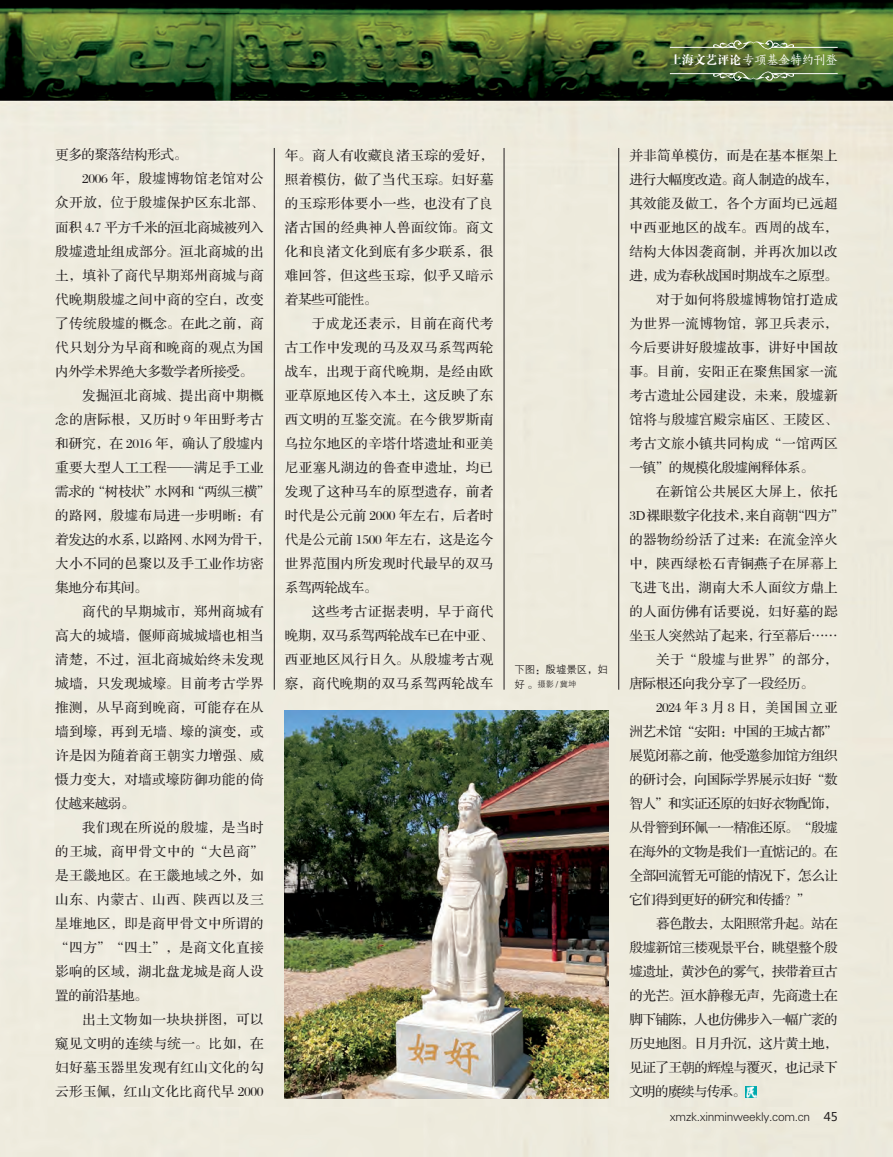
<style>
.page{position:relative;width:893px;height:1157px;background:#fff}
.page>*{position:absolute;margin:0;border:0;box-sizing:border-box;transform-origin:0 0}
.t1{font:13.5px "FZS3 JW GB1 0";letter-spacing:.035em;color:#231f20}
.t2{font:13.5px "FZS3 JW GB1 0";letter-spacing:-.035em;color:#231f20}
.t3{font:13.5px "FZS3 JW GB1 0";letter-spacing:-.025em;color:#231f20}
.t4{font:13.5px "FZS3 JW GB1 0";letter-spacing:.005em;color:#231f20}
.t5{font:13.5px "FZS3 JW GB1 0";letter-spacing:-.045em;color:#231f20}
.t6{font:13.5px "FZS3 JW GB1 0";letter-spacing:-.02em;color:#231f20}
.t7{font:13.5px "FZS3 JW GB1 0";letter-spacing:.01em;color:#231f20}
.t8{font:13.5px "FZS3 JW GB1 0";letter-spacing:.09em;color:#231f20}
.t9{font:13.5px "FZS3 JW GB1 0";letter-spacing:-.04em;color:#231f20}
.t10{font:13.5px "FZS3 JW GB1 0";letter-spacing:.055em;color:#231f20}
.t11{font:12.15px "FZSKBXKJW GB1 0";letter-spacing:-.025em;color:#fff}
.t12{font:12px "FZXH1 JW GB1 0";letter-spacing:-.025em;color:#231f20}
.t13{font:10.5px "FZZDXJW GB1 0";letter-spacing:-.005em;color:#231f20}
.t14{font:8.25px "FZXH1 JW GB1 0";color:#231f20}
.s1{font-family:"FZDBSJW GB1 0"}
.s2{font-family:"FZZDXJW GB1 0";font-size:10.5px}
.s3{font-family:"Microsoft Ya Hei"}
</style>
<div class="page">
<img style="left:0;top:0;width:893px;height:1157px">
<img style="left:714px;top:38px;width:80px;height:12px">
<hr style="left:670px;top:47px;width:66px;height:1px;background:#fff">
<hr style="left:771px;top:47px;width:67px;height:1px;background:#fff">
<img style="left:714px;top:71px;width:80px;height:12px">
<hr style="left:670px;top:73px;width:66px;height:1px;background:#fff">
<hr style="left:771px;top:73px;width:67px;height:1px;background:#fff">
<hr style="left:618px;top:148px;width:1px;height:541px;background:#231f20">
<hr style="left:274px;top:148px;width:1px;height:541px;background:#231f20">
<hr style="left:504px;top:148px;width:1px;height:541px;background:#231f20">
<svg style="left:745px;top:1086px;width:11px;height:11px"></svg>
<img style="left:285px;top:710px;width:323px;height:388px">
<p class="t11" style="left:670px;top:54px;width:169px"><span class="s1">上海文艺评论</span>专项基金特约刊登</p>
<p class="t3" style="left:55px;top:148px;width:133px">更多的聚落结构形式。</p>
<p class="t1" style="left:82px;top:172px;width:183px">2006 年，殷墟博物馆老馆对公</p>
<p class="t1" style="left:55px;top:196px;width:210px">众开放，位于殷墟保护区东北部、</p>
<p class="t6" style="left:55px;top:220px;width:210px">面积 4.7 平方千米的洹北商城被列入</p>
<p class="t1" style="left:55px;top:244px;width:210px">殷墟遗址组成部分。洹北商城的出</p>
<p class="t1" style="left:55px;top:268px;width:210px">土，填补了商代早期郑州商城与商</p>
<p class="t1" style="left:55px;top:292px;width:210px">代晚期殷墟之间中商的空白，改变</p>
<p class="t1" style="left:55px;top:316px;width:210px">了传统殷墟的概念。在此之前，商</p>
<p class="t1" style="left:55px;top:340px;width:210px">代只划分为早商和晚商的观点为国</p>
<p class="t3" style="left:55px;top:364px;width:199px">内外学术界绝大多数学者所接受。</p>
<p class="t1" style="left:82px;top:388px;width:183px">发掘洹北商城、提出商中期概</p>
<p class="t1" style="left:55px;top:412px;width:210px">念的唐际根，又历时 9 年田野考古</p>
<p class="t7" style="left:55px;top:436px;width:210px">和研究，在 2016 年，确认了殷墟内</p>
<p class="t1" style="left:55px;top:460px;width:210px">重要大型人工工程——满足手工业</p>
<p class="t3" style="left:55px;top:484px;width:217px">需求的“树枝状”水网和“两纵三横”</p>
<p class="t1" style="left:55px;top:508px;width:210px">的路网，殷墟布局进一步明晰：有</p>
<p class="t3" style="left:55px;top:532px;width:217px">着发达的水系，以路网、水网为骨干，</p>
<p class="t1" style="left:55px;top:556px;width:210px">大小不同的邑聚以及手工业作坊密</p>
<p class="t1" style="left:55px;top:580px;width:94px">集地分布其间。</p>
<p class="t1" style="left:82px;top:604px;width:183px">商代的早期城市，郑州商城有</p>
<p class="t1" style="left:55px;top:628px;width:210px">高大的城墙，偃师商城城墙也相当</p>
<p class="t1" style="left:55px;top:652px;width:210px">清楚，不过，洹北商城始终未发现</p>
<p class="t1" style="left:55px;top:676px;width:210px">城墙，只发现城壕。目前考古学界</p>
<p class="t1" style="left:55px;top:700px;width:210px">推测，从早商到晚商，可能存在从</p>
<p class="t1" style="left:55px;top:724px;width:210px">墙到壕，再到无墙、壕的演变，或</p>
<p class="t1" style="left:55px;top:748px;width:210px">许是因为随着商王朝实力增强、威</p>
<p class="t1" style="left:55px;top:772px;width:210px">慑力变大，对墙或壕防御功能的倚</p>
<p class="t1" style="left:55px;top:796px;width:81px">仗越来越弱。</p>
<p class="t1" style="left:82px;top:820px;width:183px">我们现在所说的殷墟，是当时</p>
<p class="t1" style="left:55px;top:844px;width:210px">的王城，商甲骨文中的“大邑商”</p>
<p class="t1" style="left:55px;top:868px;width:210px">是王畿地区。在王畿地域之外，如</p>
<p class="t1" style="left:55px;top:892px;width:210px">山东、内蒙古、山西、陕西以及三</p>
<p class="t1" style="left:55px;top:916px;width:210px">星堆地区，即是商甲骨文中所谓的</p>
<p class="t1" style="left:55px;top:940px;width:210px">“四方”“四土”，是商文化直接</p>
<p class="t1" style="left:55px;top:964px;width:210px">影响的区域，湖北盘龙城是商人设</p>
<p class="t1" style="left:55px;top:988px;width:94px">置的前沿基地。</p>
<p class="t1" style="left:82px;top:1012px;width:183px">出土文物如一块块拼图，可以</p>
<p class="t1" style="left:55px;top:1036px;width:210px">窥见文明的连续与统一。比如，在</p>
<p class="t1" style="left:55px;top:1060px;width:210px">妇好墓玉器里发现有红山文化的勾</p>
<p class="t1" style="left:55px;top:1084px;width:210px">云形玉佩，红山文化比商代早 2000</p>
<p class="t1" style="left:285px;top:148px;width:210px">年。商人有收藏良渚玉琮的爱好，</p>
<p class="t1" style="left:285px;top:172px;width:210px">照着模仿，做了当代玉琮。妇好墓</p>
<p class="t1" style="left:285px;top:196px;width:210px">的玉琮形体要小一些，也没有了良</p>
<p class="t1" style="left:285px;top:220px;width:210px">渚古国的经典神人兽面纹饰。商文</p>
<p class="t1" style="left:285px;top:244px;width:210px">化和良渚文化到底有多少联系，很</p>
<p class="t1" style="left:285px;top:268px;width:210px">难回答，但这些玉琮，似乎又暗示</p>
<p class="t1" style="left:285px;top:292px;width:94px">着某些可能性。</p>
<p class="t1" style="left:312px;top:316px;width:183px">于成龙还表示，目前在商代考</p>
<p class="t1" style="left:285px;top:340px;width:210px">古工作中发现的马及双马系驾两轮</p>
<p class="t1" style="left:285px;top:364px;width:210px">战车，出现于商代晚期，是经由欧</p>
<p class="t1" style="left:285px;top:388px;width:210px">亚草原地区传入本土，这反映了东</p>
<p class="t1" style="left:285px;top:412px;width:210px">西文明的互鉴交流。在今俄罗斯南</p>
<p class="t1" style="left:285px;top:436px;width:210px">乌拉尔地区的辛塔什塔遗址和亚美</p>
<p class="t1" style="left:285px;top:460px;width:210px">尼亚塞凡湖边的鲁查申遗址，均已</p>
<p class="t1" style="left:285px;top:484px;width:210px">发现了这种马车的原型遗存，前者</p>
<p class="t4" style="left:285px;top:508px;width:210px">时代是公元前 2000 年左右，后者时</p>
<p class="t4" style="left:285px;top:532px;width:210px">代是公元前 1500 年左右，这是迄今</p>
<p class="t1" style="left:285px;top:556px;width:210px">世界范围内所发现时代最早的双马</p>
<p class="t1" style="left:285px;top:580px;width:94px">系驾两轮战车。</p>
<p class="t1" style="left:312px;top:604px;width:183px">这些考古证据表明，早于商代</p>
<p class="t3" style="left:285px;top:628px;width:210px">晚期，双马系驾两轮战车已在中亚、</p>
<p class="t1" style="left:285px;top:652px;width:210px">西亚地区风行日久。从殷墟考古观</p>
<p class="t1" style="left:285px;top:676px;width:210px">察，商代晚期的双马系驾两轮战车</p>
<p class="t13" style="left:514px;top:664px;width:95px">下图：殷墟景区，妇</p>
<p class="t14" style="left:514px;top:680px;width:63px"><span class="s2">好 。</span>摄影 / 冀坤</p>
<p class="t1" style="left:629px;top:148px;width:210px">并非简单模仿，而是在基本框架上</p>
<p class="t3" style="left:629px;top:172px;width:210px">进行大幅度改造。商人制造的战车，</p>
<p class="t1" style="left:629px;top:196px;width:210px">其效能及做工，各个方面均已远超</p>
<p class="t1" style="left:629px;top:220px;width:210px">中西亚地区的战车。西周的战车，</p>
<p class="t1" style="left:629px;top:244px;width:210px">结构大体因袭商制，并再次加以改</p>
<p class="t3" style="left:629px;top:268px;width:210px">进，成为春秋战国时期战车之原型。</p>
<p class="t1" style="left:656px;top:292px;width:183px">对于如何将殷墟博物馆打造成</p>
<p class="t1" style="left:629px;top:316px;width:210px">为世界一流博物馆，郭卫兵表示，</p>
<p class="t1" style="left:629px;top:340px;width:210px">今后要讲好殷墟故事，讲好中国故</p>
<p class="t1" style="left:629px;top:364px;width:210px">事。目前，安阳正在聚焦国家一流</p>
<p class="t1" style="left:629px;top:388px;width:210px">考古遗址公园建设，未来，殷墟新</p>
<p class="t1" style="left:629px;top:412px;width:210px">馆将与殷墟宫殿宗庙区、王陵区、</p>
<p class="t1" style="left:629px;top:436px;width:210px">考古文旅小镇共同构成“一馆两区</p>
<p class="t3" style="left:629px;top:460px;width:186px">一镇”的规模化殷墟阐释体系。</p>
<p class="t1" style="left:656px;top:484px;width:183px">在新馆公共展区大屏上，依托</p>
<p class="t3" style="left:629px;top:508px;width:217px">3D裸眼数字化技术，来自商朝“四方”</p>
<p class="t1" style="left:629px;top:532px;width:210px">的器物纷纷活了过来：在流金淬火</p>
<p class="t1" style="left:629px;top:556px;width:210px">中，陕西绿松石青铜燕子在屏幕上</p>
<p class="t1" style="left:629px;top:580px;width:210px">飞进飞出，湖南大禾人面纹方鼎上</p>
<p class="t1" style="left:629px;top:604px;width:210px">的人面仿佛有话要说，妇好墓的跽</p>
<p class="t3" style="left:629px;top:628px;width:210px">坐玉人突然站了起来，行至幕后……</p>
<p class="t10" style="left:656px;top:652px;width:183px">关于“殷墟与世界”的部分，</p>
<p class="t3" style="left:629px;top:676px;width:186px">唐际根还向我分享了一段经历。</p>
<p class="t8" style="left:656px;top:700px;width:183px">2024 年 3 月 8 日，美国国立亚</p>
<p class="t2" style="left:629px;top:724px;width:210px">洲艺术馆“安阳：中国的王城古都”</p>
<p class="t2" style="left:629px;top:748px;width:210px">展览闭幕之前，他受邀参加馆方组织</p>
<p class="t2" style="left:629px;top:772px;width:210px">的研讨会，向国际学界展示妇好“数</p>
<p class="t2" style="left:629px;top:796px;width:210px">智人”和实证还原的妇好衣物配饰，</p>
<p class="t2" style="left:629px;top:820px;width:210px">从骨簪到环佩一一精准还原。“殷墟</p>
<p class="t2" style="left:629px;top:844px;width:210px">在海外的文物是我们一直惦记的。在</p>
<p class="t2" style="left:629px;top:868px;width:210px">全部回流暂无可能的情况下，怎么让</p>
<p class="t5" style="left:629px;top:892px;width:183px">它们得到更好的研究和传播？”</p>
<p class="t9" style="left:656px;top:916px;width:183px">暮色散去，太阳照常升起。站在</p>
<p class="t2" style="left:629px;top:940px;width:210px">殷墟新馆三楼观景平台，眺望整个殷</p>
<p class="t2" style="left:629px;top:964px;width:210px">墟遗址，黄沙色的雾气，挟带着亘古</p>
<p class="t2" style="left:629px;top:988px;width:210px">的光芒。洹水静穆无声，先商遗土在</p>
<p class="t2" style="left:629px;top:1012px;width:210px">脚下铺陈，人也仿佛步入一幅广袤的</p>
<p class="t2" style="left:629px;top:1036px;width:210px">历史地图。日月升沉，这片黄土地，</p>
<p class="t2" style="left:629px;top:1060px;width:210px">见证了王朝的辉煌与覆灭，也记录下</p>
<p class="t5" style="left:629px;top:1084px;width:118px">文明的赓续与传承。</p>
<p class="t12" style="left:673px;top:1109px;width:167px">www.xinminw ekly.com.cn <span class="s3">45</span></p>
<p class="t12" style="left:670px;top:1109px;width:142px">xmzk.xinminweekly.com.cn</p>
</div>
